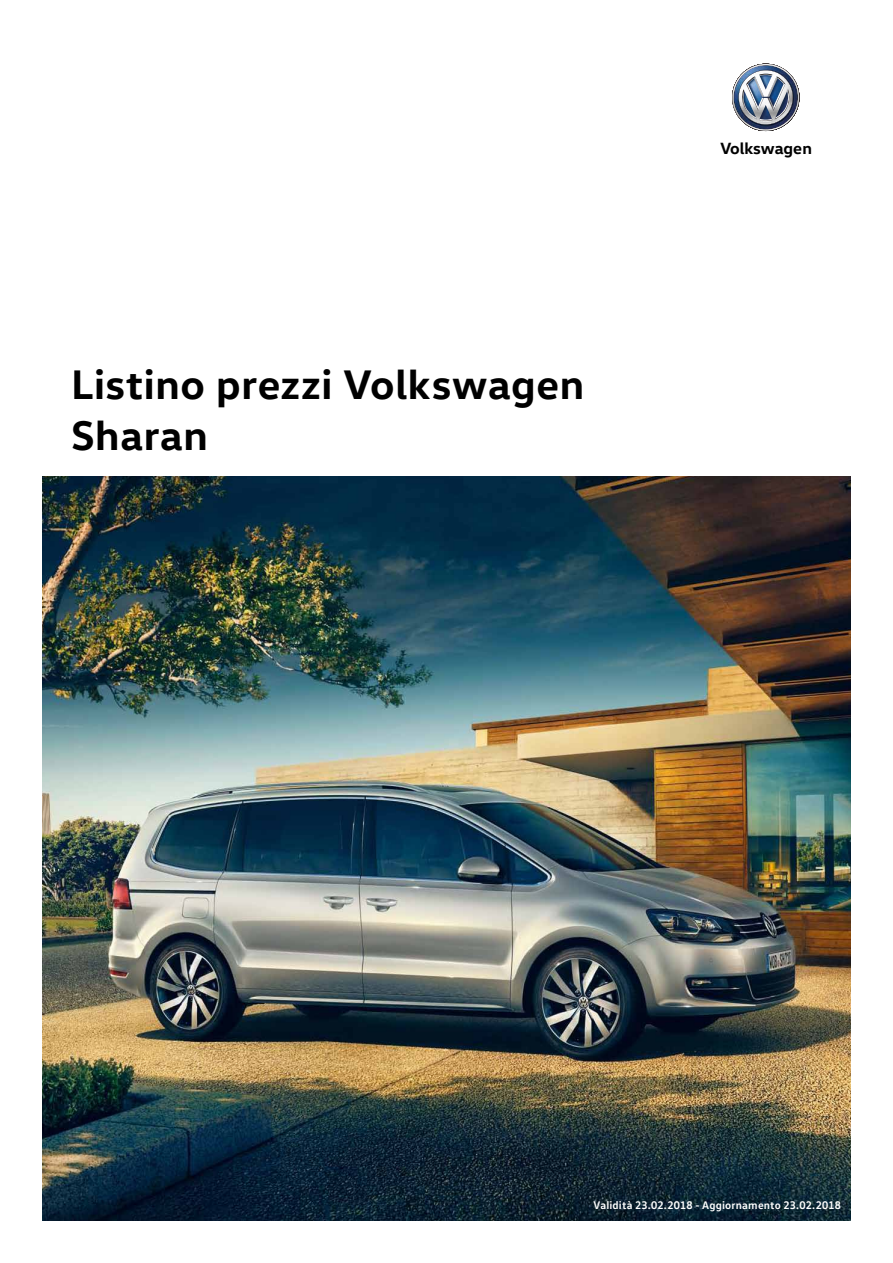
<style>
.page{position:relative;width:893px;height:1263px;background:#fff}
.page>*{position:absolute;margin:0;border:0;box-sizing:border-box;transform-origin:0 0}
.t1{font:700 42px/50.4px "VW Head";letter-spacing:.015em;color:#000}
.t2{font:700 16.5px "VW Head";letter-spacing:-.005em;color:#000}
.t3{font:700 11.25px "VW Text";letter-spacing:.015em;color:#fff}
</style>
<div class="page">
<img style="left:43px;top:476px;width:807px;height:744px">
<img style="left:732px;top:64px;width:68px;height:67px">
<h1 class="t1" style="left:71px;top:358px;width:515px">Listino prezzi Volkswagen<br>Sharan</h1>
<h2 class="t2" style="left:720px;top:137px;width:93px">Volkswagen</h2>
<p class="t3" style="left:593px;top:1198px;width:249px">Validità 23.02.2018 - Aggiornamento 23.02.2018</p>
</div>
